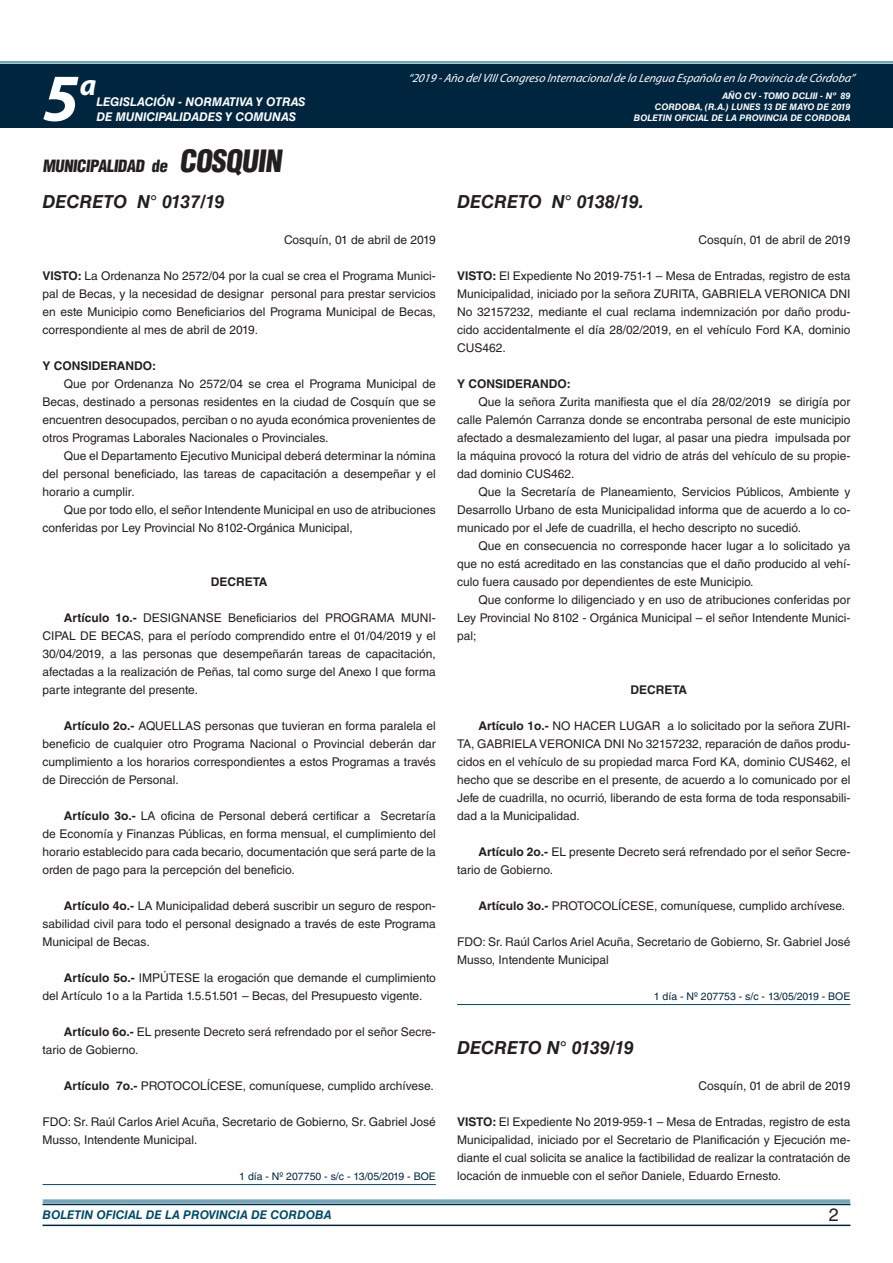
<style>
.page{position:relative;width:893px;height:1263px;background:#fff}
.page>*{position:absolute;margin:0;border:0;box-sizing:border-box;transform-origin:0 0}
.t1{font:italic 700 67.5px "Myriad Pro";color:#fff}
.t2{font:900 condensed 30px "Helvetica LT Std";color:#231f20}
.t3{font:italic 700 30px "Myriad Pro";color:#fff}
.t4{font:italic 700 18px "Helvetica LT Std";color:#231f20}
.t5{font:18px "Helvetica LT Std";color:#231f20}
.t6{font:900 condensed 16.5px "Helvetica LT Std";color:#231f20}
.t7{font:12px/18px "Helvetica LT Std";color:#231f20;text-align:justify}
.t8{font:italic 12px "Myriad Pro";color:#fff}
.t9{font:italic 700 12px "Helvetica LT Std";color:#fff}
.t10{font:700 12px "Helvetica LT Std";color:#231f20}
.t11{font:italic 700 12px "Helvetica LT Std";color:#004b6c}
.t12{font:10.5px "Helvetica LT Std";color:#00263f}
.t13{font:italic 700 9px/10.8px "Helvetica LT Std";color:#fff;text-align:right}
.s1{font-weight:700}
</style>
<div class="page">
<div style="left:0;top:61px;width:893px;height:6px;background:#fff;opacity:.75"></div>
<div style="left:0;top:64px;width:893px;height:64px;background:#00263f"></div>
<hr style="left:43px;top:1224px;width:807px;height:2px;background:#00263f">
<div style="left:42px;top:1198px;width:809px;height:8px;background:#fff;opacity:.75"></div>
<hr style="left:43px;top:1184px;width:393px;height:1px;background:#004b6c">
<hr style="left:457px;top:1004px;width:393px;height:1px;background:#004b6c">
<h1 class="t1" style="left:43px;top:54px;width:38px">5</h1>
<h2 class="t3" style="left:80px;top:66px;width:18px">a</h2>
<p class="t9" style="left:96px;top:95px;width:211px">LEGISLACIÓN - NORMATIVA Y OTRAS</p>
<p class="t9" style="left:96px;top:109px;width:201px">DE MUNICIPALIDADES Y COMUNAS</p>
<h3 class="t6" style="left:43px;top:155px;width:129px">MUNICIPALIDAD de</h3>
<h2 class="t2" style="left:179px;top:142px;width:108px">COSQUIN</h2>
<h3 class="t4" style="left:43px;top:190px;width:183px">DECRETO N° 0137/19</h3>
<p class="t8" style="left:408px;top:71px;width:448px">“2019 -Año delVIIICongreso Internacionalde la Lengua Esp añola en la Provincia de Córdoba”</p>
<p class="t13" style="left:634px;top:91px;width:218px">AÑO CV - TOMO DCLIII - Nº 89<br>CORDOBA, (R.A.) LUNES 13 DE MAYO DE 2019<br>BOLETIN OFICIAL DE LA PROVINCIA DE CORDOBA</p>
<h3 class="t4" style="left:457px;top:190px;width:188px">DECRETO N° 0138/19.</h3>
<p class="t7" style="left:284px;top:231px;width:153px">Cosquín, 01 de abril de 2019</p>
<p class="t7" style="left:43px;top:267px;width:395px"><span class="s1">VISTO:</span> La Ordenanza No 2572/04 por la cual se crea el Programa Munici&shy;pal de Becas, y la necesidad de designar personal para prestar servicios en este Municipio como Beneficiarios del Programa Municipal de Becas, correspondiente al mes de abril de 2019.</p>
<p class="t10" style="left:43px;top:358px;width:115px">Y CONSIDERANDO:</p>
<p class="t7" style="left:43px;top:375px;width:395px;text-indent:21px">Que por Ordenanza No 2572/04 se crea el Programa Municipal de Becas, destinado a personas residentes en la ciudad de Cosquín que se encuentren desocupados, perciban o no ayuda económica provenientes de otros Programas Laborales Nacionales o Provinciales.</p>
<p class="t7" style="left:43px;top:447px;width:395px;text-indent:21px">Que el Departamento Ejecutivo Municipal deberá determinar la nómina del personal beneficiado, las tareas de capacitación a desempeñar y el horario a cumplir.</p>
<p class="t7" style="left:43px;top:501px;width:395px;text-indent:21px">Que por todo ello, el señor Intendente Municipal en uso de atribuciones conferidas por Ley Provincial No 8102-Orgánica Municipal,</p>
<p class="t10" style="left:211px;top:574px;width:58px">DECRETA</p>
<p class="t7" style="left:43px;top:609px;width:395px;text-indent:21px"><span class="s1">Artículo 1o.-</span> DESIGNANSE Beneficiarios del PROGRAMA MUNI-CIPAL DE BECAS, para el período comprendido entre el 01/04/2019 y el 30/04/2019, a las personas que desempeñarán tareas de capacitación, afectadas a la realización de Peñas, tal como surge del Anexo I que forma parte integrante del presente.</p>
<p class="t7" style="left:43px;top:717px;width:395px;text-indent:21px"><span class="s1">Artículo 2o.-</span> AQUELLAS personas que tuvieran en forma paralela el beneficio de cualquier otro Programa Nacional o Provincial deberán dar cumplimiento a los horarios correspondientes a estos Programas a través de Dirección de Personal.</p>
<p class="t7" style="left:43px;top:807px;width:395px;text-indent:21px"><span class="s1">Artículo 3o.-</span> LA oficina de Personal deberá certificar a Secretaría de Economía y Finanzas Públicas, en forma mensual, el cumplimiento del horario establecido para cada becario, documentación que será parte de la orden de pago para la percepción del beneficio.</p>
<p class="t7" style="left:43px;top:897px;width:395px;text-indent:21px"><span class="s1">Artículo 4o.-</span> LA Municipalidad deberá suscribir un seguro de respon&shy;sabilidad civil para todo el personal designado a través de este Programa Municipal de Becas.</p>
<p class="t7" style="left:43px;top:969px;width:395px;text-indent:21px"><span class="s1">Artículo 5o.-</span> IMPÚTESE la erogación que demande el cumplimiento del Artículo 1o a la Partida 1.5.51.501 – Becas, del Presupuesto vigente.</p>
<p class="t7" style="left:43px;top:1023px;width:395px;text-indent:21px"><span class="s1">Artículo 6o.-</span> EL presente Decreto será refrendado por el señor Secre&shy;tario de Gobierno.</p>
<p class="t7" style="left:64px;top:1077px;width:372px"><span class="s1">Artículo 7o.-</span> PROTOCOLÍCESE, comuníquese, cumplido archívese.</p>
<p class="t7" style="left:43px;top:1113px;width:395px">FDO: Sr. Raúl Carlos Ariel Acuña, Secretario de Gobierno, Sr. Gabriel José<br>Musso, Intendente Municipal.</p>
<p class="t12" style="left:239px;top:1170px;width:198px">1 día - Nº 207750 - s/c - 13/05/2019 - BOE</p>
<p class="t7" style="left:699px;top:231px;width:153px">Cosquín, 01 de abril de 2019</p>
<p class="t7" style="left:457px;top:267px;width:395px"><span class="s1">VISTO:</span> El Expediente No 2019-751-1 – Mesa de Entradas, registro de esta Municipalidad, iniciado por la señora ZURITA, GABRIELA VERONICA DNI No 32157232, mediante el cual reclama indemnización por daño produ&shy;cido accidentalmente el día 28/02/2019, en el vehículo Ford KA, dominio CUS462.</p>
<p class="t10" style="left:457px;top:376px;width:115px">Y CONSIDERANDO:</p>
<p class="t7" style="left:457px;top:393px;width:395px;text-indent:21px">Que la señora Zurita manifiesta que el día 28/02/2019 se dirigía por calle Palemón Carranza donde se encontraba personal de este municipio afectado a desmalezamiento del lugar, al pasar una piedra impulsada por la máquina provocó la rotura del vidrio de atrás del vehículo de su propie&shy;dad dominio CUS462.</p>
<p class="t7" style="left:457px;top:483px;width:395px;text-indent:21px">Que la Secretaría de Planeamiento, Servicios Públicos, Ambiente y Desarrollo Urbano de esta Municipalidad informa que de acuerdo a lo co&shy;municado por el Jefe de cuadrilla, el hecho descripto no sucedió.</p>
<p class="t7" style="left:457px;top:537px;width:395px;text-indent:21px">Que en consecuencia no corresponde hacer lugar a lo solicitado ya que no está acreditado en las constancias que el daño producido al vehí&shy;culo fuera causado por dependientes de este Municipio.</p>
<p class="t7" style="left:457px;top:591px;width:395px;text-indent:21px">Que conforme lo diligenciado y en uso de atribuciones conferidas por Ley Provincial No 8102 - Orgánica Municipal – el señor Intendente Munici&shy;pal;</p>
<p class="t10" style="left:630px;top:682px;width:58px">DECRETA</p>
<p class="t7" style="left:457px;top:717px;width:395px;text-indent:21px"><span class="s1">Artículo 1o.-</span> NO HACER LUGAR a lo solicitado por la señora ZURI-TA, GABRIELA VERONICA DNI No 32157232, reparación de daños produ&shy;cidos en el vehículo de su propiedad marca Ford KA, dominio CUS462, el hecho que se describe en el presente, de acuerdo a lo comunicado por el Jefe de cuadrilla, no ocurrió, liberando de esta forma de toda responsabili&shy;dad a la Municipalidad.</p>
<p class="t7" style="left:457px;top:843px;width:395px;text-indent:21px"><span class="s1">Artículo 2o.-</span> EL presente Decreto será refrendado por el señor Secre&shy;tario de Gobierno.</p>
<p class="t7" style="left:478px;top:897px;width:368px"><span class="s1">Artículo 3o.-</span> PROTOCOLÍCESE, comuníquese, cumplido archívese.</p>
<p class="t7" style="left:457px;top:933px;width:395px">FDO: Sr. Raúl Carlos Ariel Acuña, Secretario de Gobierno, Sr. Gabriel José<br>Musso, Intendente Municipal</p>
<p class="t12" style="left:654px;top:990px;width:198px">1 día - Nº 207753 - s/c - 13/05/2019 - BOE</p>
<h3 class="t4" style="left:457px;top:1036px;width:178px">DECRETO N° 0139/19</h3>
<p class="t7" style="left:699px;top:1077px;width:153px">Cosquín, 01 de abril de 2019</p>
<p class="t7" style="left:457px;top:1113px;width:395px"><span class="s1">VISTO:</span> El Expediente No 2019-959-1 – Mesa de Entradas, registro de esta Municipalidad, iniciado por el Secretario de Planificación y Ejecución me&shy;diante el cual solicita se analice la factibilidad de realizar la contratación de locación de inmueble con el señor Daniele, Eduardo Ernesto.</p>
<p class="t11" style="left:43px;top:1208px;width:290px">BOLETIN OFICIAL DE LA PROVINCIA DE CORDOBA</p>
<h3 class="t5" style="left:829px;top:1204px;width:12px">2</h3>
</div>
